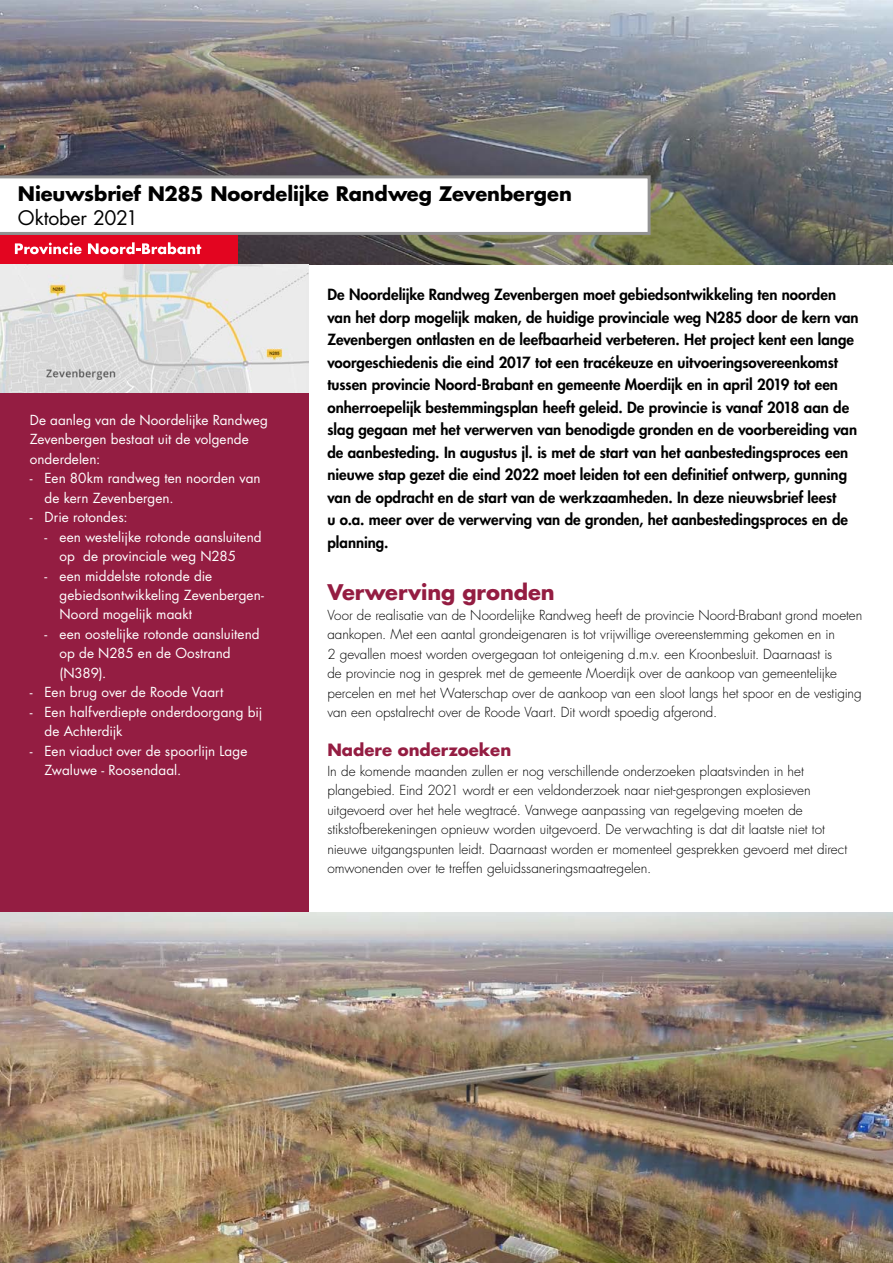
<style>
.page{position:relative;width:893px;height:1263px;background:#fff}
.page>*{position:absolute;margin:0;border:0;box-sizing:border-box;transform-origin:0 0}
.t1{font:700 21px "Futura Std";color:#941d42}
.t2{font:700 19.5px "Futura Std";letter-spacing:-.005em;color:#000}
.t3{font:19.5px "Futura Std";letter-spacing:-.005em;color:#000}
.t4{font:700 16.5px "Futura Std";color:#941d42}
.t5{font:800 15px/22.5px "Futura Std";color:#000}
.t6{font:300 13.5px/19.5px "Futura Std";color:#000}
.t7{font:13.5px/19.5px "Futura Std";letter-spacing:.005em;color:#fff}
</style>
<div class="page">
<div style="left:0;top:229px;width:308px;height:1034px;background:#941d42"></div>
<img style="left:0;top:0;width:893px;height:265px">
<img style="left:0;top:912px;width:893px;height:351px">
<div style="left:0;top:235px;width:238px;height:30px;background:#e30520"></div>
<svg style="left:15px;top:243px;width:67px;height:11px"></svg>
<svg style="left:88px;top:242px;width:113px;height:12px"></svg>
<svg style="left:0;top:174px;width:652px;height:62px"></svg>
<img style="left:0;top:265px;width:308px;height:127px">
<h2 class="t2" style="left:18px;top:181px;width:556px">Nieuwsbrief N285 Noordelijke Randweg Zevenbergen</h2>
<h2 class="t3" style="left:18px;top:206px;width:122px">Oktober 2021</h2>
<p class="t7" style="left:30px;top:410px;width:240px">De aanleg van de Noordelijke Randweg<br>Zevenbergen bestaat uit de volgende onderdelen:</p>
<p class="t7" style="left:45px;top:468px;width:218px;text-indent:-15px">- Een 80km randweg ten noorden van de kern Zevenbergen.</p>
<p class="t7" style="left:30px;top:507px;width:99px">- Drie rotondes:</p>
<p class="t7" style="left:60px;top:527px;width:204px;text-indent:-15px">- een westelijke rotonde aansluitend op de provinciale weg N285</p>
<p class="t7" style="left:60px;top:566px;width:206px;text-indent:-15px">- een middelste rotonde die gebiedsontwikkeling Zevenbergen-<br>Noord mogelijk maakt</p>
<p class="t7" style="left:60px;top:624px;width:202px;text-indent:-15px">- een oostelijke rotonde aansluitend op de N285 en de Oostrand (N389).</p>
<p class="t7" style="left:30px;top:683px;width:195px">- Een brug over de Roode Vaart</p>
<p class="t7" style="left:45px;top:702px;width:219px;text-indent:-15px">- Een halfverdiepte onderdoorgang bij de Achterdijk</p>
<p class="t7" style="left:45px;top:741px;width:204px;text-indent:-15px">- Een viaduct over de spoorlijn Lage<br>Zwaluwe - Roosendaal.</p>
<p class="t5" style="left:327px;top:284px;width:533px">De Noordelijke Randweg Zevenbergen moet gebiedsontwikkeling ten noorden van het dorp mogelijk maken, de huidige provinciale weg N285 door de kern van Zevenbergen ontlasten en de leefbaarheid verbeteren. Het project kent een lange voorgeschiedenis die eind 2017 tot een tracékeuze en uitvoeringsovereenkomst tussen provincie Noord-Brabant en gemeente Moerdijk en in april 2019 tot een onherroepelijk bestemmingsplan heeft geleid. De provincie is vanaf 2018 aan de slag gegaan met het verwerven van benodigde gronden en de voorbereiding van de aanbesteding. In augustus jl. is met de start van het aanbestedingsproces een nieuwe stap gezet die eind 2022 moet leiden tot een definitief ontwerp, gunning van de opdracht en de start van de werkzaamheden. In deze nieuwsbrief leest<br>u o.a. meer over de verwerving van de gronden, het aanbestedingsproces en de planning.</p>
<h1 class="t1" style="left:327px;top:578px;width:229px">Verwerving gronden</h1>
<p class="t6" style="left:327px;top:605px;width:536px">Voor de realisatie van de Noordelijke Randweg heeft de provincie Noord-Brabant grond moeten aankopen. Met een aantal grondeigenaren is tot vrijwillige overeenstemming gekomen en in<br>2 gevallen moest worden overgegaan tot onteigening d.m.v. een Kroonbesluit. Daarnaast is<br>de provincie nog in gesprek met de gemeente Moerdijk over de aankoop van gemeentelijke percelen en met het Waterschap over de aankoop van een sloot langs het spoor en de vestiging van een opstalrecht over de Roode Vaart. Dit wordt spoedig afgerond.</p>
<p class="t4" style="left:327px;top:739px;width:185px">Nadere onderzoeken</p>
<p class="t6" style="left:327px;top:761px;width:521px">In de komende maanden zullen er nog verschillende onderzoeken plaatsvinden in het plangebied. Eind 2021 wordt er een veldonderzoek naar niet-gesprongen explosieven uitgevoerd over het hele wegtracé. Vanwege aanpassing van regelgeving moeten de stikstofberekeningen opnieuw worden uitgevoerd. De verwachting is dat dit laatste niet tot nieuwe uitgangspunten leidt. Daarnaast worden er momenteel gesprekken gevoerd met direct omwonenden over te treffen geluidssaneringsmaatregelen.</p>
</div>
